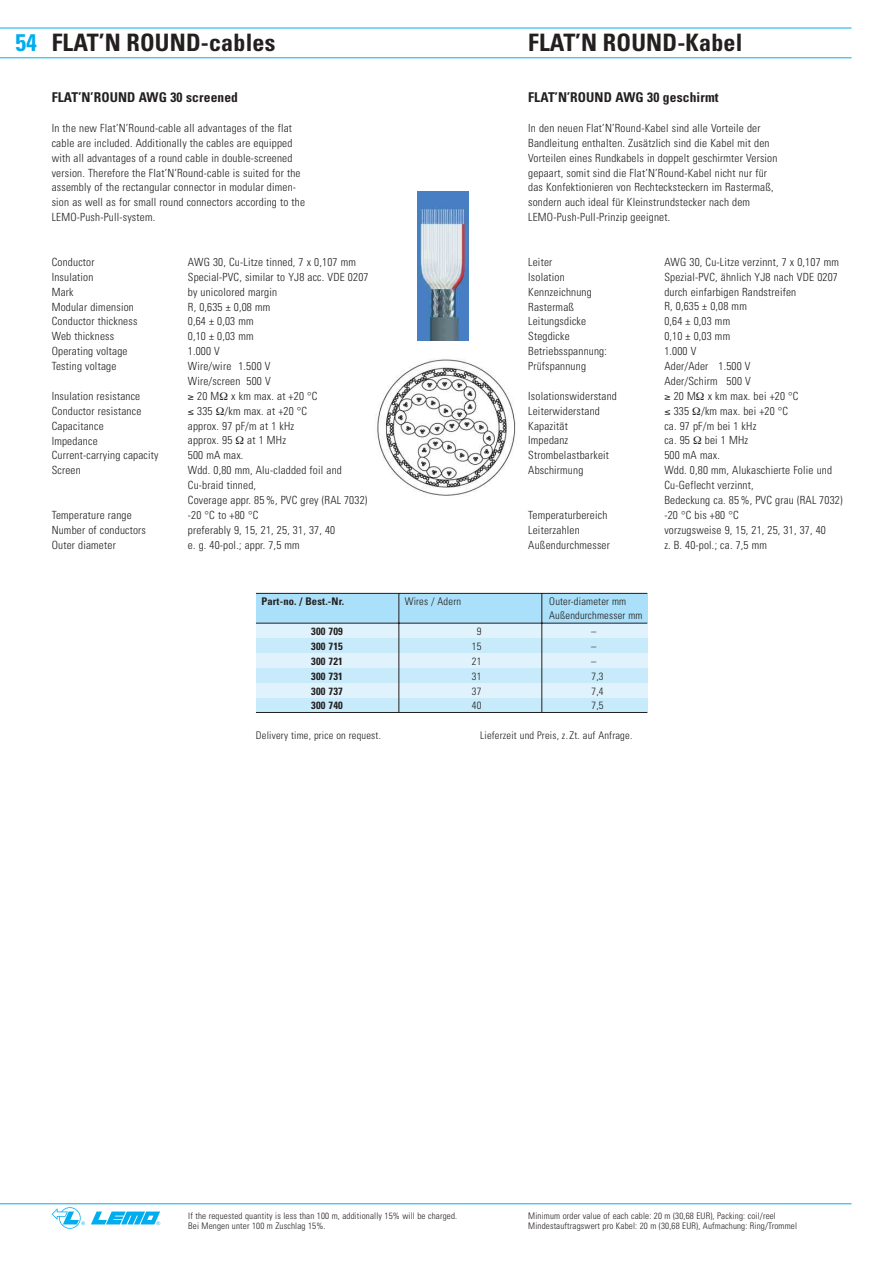
<style>
.page{position:relative;width:893px;height:1262px;background:#fff}
.page>*{position:absolute;margin:0;border:0;box-sizing:border-box;transform-origin:0 0}
.t1{font:700 condensed 24px "Univers";letter-spacing:.01em;color:#231f1f}
.t2{font:700 condensed 13.5px "Univers";letter-spacing:.01em;color:#231f1f}
.t3{font:300 condensed 11.25px/14.9px "Univers";letter-spacing:.02em;color:#231f1f}
.t4{font:300 condensed 10.5px/13.4px "Univers";letter-spacing:.02em;color:#231f1f}
.t5{font:700 condensed 10.5px "Univers";letter-spacing:.02em;color:#231f1f}
.t6{font:300 condensed 9px/10.5px "Univers";letter-spacing:.02em;color:#231f1f}
.s1{color:#00adef}
</style>
<div class="page">
<hr style="left:0;top:28px;width:851px;height:1px;background:#00adef">
<hr style="left:0;top:57px;width:851px;height:1px;background:#00adef">
<svg style="left:52px;top:1207px;width:33px;height:21px"></svg>
<svg style="left:91px;top:1211px;width:69px;height:14px"></svg>
<hr style="left:0;top:1203px;width:851px;height:1px;background:#00adef">
<img style="left:377px;top:359px;width:139px;height:137px">
<div style="left:256px;top:623px;width:391px;height:15px;background:#e0f3fd"></div>
<div style="left:256px;top:638px;width:391px;height:15px;background:#c7ebfb"></div>
<div style="left:256px;top:653px;width:391px;height:15px;background:#e0f3fd"></div>
<div style="left:256px;top:668px;width:391px;height:14px;background:#c7ebfb"></div>
<div style="left:256px;top:682px;width:391px;height:15px;background:#e0f3fd"></div>
<div style="left:256px;top:697px;width:391px;height:15px;background:#c7ebfb"></div>
<div style="left:256px;top:593px;width:391px;height:30px;background:#aae0f9"></div>
<hr style="left:256px;top:623px;width:391px;height:1px;background:#231f1f">
<hr style="left:256px;top:712px;width:391px;height:1px;background:#231f1f">
<hr style="left:256px;top:593px;width:391px;height:1px;background:#231f1f">
<hr style="left:398px;top:593px;width:1px;height:119px;background:#231f1f">
<hr style="left:541px;top:593px;width:1px;height:119px;background:#231f1f">
<img style="left:417px;top:191px;width:51px;height:149px">
<h1 class="t1" style="left:16px;top:34px;width:261px"><span class="s1">54</span> FLAT’N ROUND-cables</h1>
<h1 class="t1" style="left:528px;top:34px;width:216px">FLAT’N ROUND-Kabel</h1>
<p class="t2" style="left:52px;top:92px;width:188px">FLAT’N’ROUND AWG 30 screened</p>
<p class="t2" style="left:528px;top:92px;width:192px">FLAT’N’ROUND AWG 30 geschirmt</p>
<p class="t3" style="left:52px;top:122px;width:255px">In the new Flat’N’Round-cable all advantages of the flat cable are included. Additionally the cables are equipped with all advantages of a round cable in double-screened version. Therefore the Flat’N’Round-cable is suited for the assembly of the rectangular connector in modular dimen&shy;sion as well as for small round connectors according to the LEMO-Push-Pull-system.</p>
<p class="t3" style="left:528px;top:122px;width:251px">In den neuen Flat’N’Round-Kabel sind alle Vorteile der Bandleitung enthalten. Zusätzlich sind die Kabel mit den Vorteilen eines Rundkabels in doppelt geschirmter Version gepaart, somit sind die Flat’N’Round-Kabel nicht nur für das Konfektionieren von Rechtecksteckern im Rastermaß, sondern auch ideal für Kleinstrundstecker nach dem LEMO-Push-Pull-Prinzip geeignet.</p>
<p class="t3" style="left:52px;top:255px;width:87px">Conductor<br>Insulation<br>Mark<br>Modular dimension<br>Conductor thickness<br>Web thickness<br>Operating voltage<br>Testing voltage</p>
<p class="t3" style="left:52px;top:389px;width:108px">Insulation resistance<br>Conductor resistance<br>Capacitance<br>Impedance<br>Current-carrying capacity<br>Screen</p>
<p class="t3" style="left:52px;top:508px;width:96px">Temperature range<br>Number of conductors<br>Outer diameter</p>
<p class="t3" style="left:188px;top:255px;width:182px">AWG 30, Cu-Litze tinned, 7 x 0,107 mm<br>Special-PVC, similar to YJ8 acc. VDE 0207 by unicolored margin<br>R, 0,635 ± 0,08 mm<br>0,64 ± 0,03 mm<br>0,10 ± 0,03 mm<br>1.000 V<br>Wire/wire 1.500 V<br>Wire/screen 500 V<br>≥ 20 M x km max. at +20 °C<br>≤ 335 /km max. at +20 °C<br>approx. 97 pF/m at 1 kHz<br>approx. 95</p>
<p class="t3" style="left:247px;top:434px;width:40px">at 1 MHz</p>
<p class="t3" style="left:188px;top:449px;width:181px">500 mA max.<br>Wdd. 0,80 mm, Alu-cladded foil and<br>Cu-braid tinned,<br>Coverage appr. 85 %, PVC grey (RAL 7032) -20 °C to +80 °C<br>preferably 9, 15, 21, 25, 31, 37, 40<br>e. g. 40-pol.; appr. 7,5 mm</p>
<p class="t3" style="left:528px;top:255px;width:80px">Leiter<br>Isolation<br>Kennzeichnung<br>Rastermaß<br>Leitungsdicke<br>Stegdicke<br>Betriebsspannung:<br>Prüfspannung</p>
<p class="t3" style="left:528px;top:389px;width:90px">Isolationswiderstand<br>Leiterwiderstand<br>Kapazität<br>Impedanz<br>Strombelastbarkeit<br>Abschirmung</p>
<p class="t3" style="left:528px;top:508px;width:83px">Temperaturbereich<br>Leiterzahlen<br>Außendurchmesser</p>
<p class="t5" style="left:261px;top:597px;width:84px">Part-no. / Best.-Nr.</p>
<p class="t4" style="left:405px;top:596px;width:58px">Wires / Adern</p>
<p class="t4" style="left:549px;top:596px;width:95px">Outer-diameter mm<br>Außendurchmesser mm</p>
<p class="t5" style="left:311px;top:627px;width:33px">300 709</p>
<p class="t4" style="left:476px;top:625px;width:6px">9</p>
<p class="t4" style="left:591px;top:625px;width:7px">–</p>
<p class="t5" style="left:311px;top:642px;width:33px">300 715</p>
<p class="t4" style="left:472px;top:640px;width:11px">15</p>
<p class="t4" style="left:591px;top:640px;width:7px">–</p>
<p class="t5" style="left:311px;top:657px;width:33px">300 721</p>
<p class="t4" style="left:472px;top:655px;width:11px">21</p>
<p class="t4" style="left:591px;top:655px;width:7px">–</p>
<p class="t5" style="left:311px;top:672px;width:33px">300 731</p>
<p class="t4" style="left:472px;top:670px;width:11px">31</p>
<p class="t4" style="left:591px;top:670px;width:14px">7,3</p>
<p class="t5" style="left:311px;top:687px;width:33px">300 737</p>
<p class="t4" style="left:472px;top:685px;width:11px">37</p>
<p class="t4" style="left:591px;top:685px;width:14px">7,4</p>
<p class="t5" style="left:311px;top:702px;width:33px">300 740</p>
<p class="t4" style="left:472px;top:700px;width:11px">40</p>
<p class="t4" style="left:591px;top:700px;width:14px">7,5</p>
<p class="t4" style="left:256px;top:730px;width:127px">Delivery time, price on request.</p>
<p class="t4" style="left:480px;top:730px;width:154px">Lieferzeit und Preis, z. Zt. auf Anfrage.</p>
<p class="t3" style="left:664px;top:255px;width:176px">AWG 30, Cu-Litze verzinnt, 7 x 0,107 mm<br>Spezial-PVC, ähnlich YJ8 nach VDE 0207 durch einfarbigen Randstreifen<br>R, 0,635 ± 0,08 mm<br>0,64 ± 0,03 mm<br>0,10 ± 0,03 mm<br>1.000 V<br>Ader/Ader 1.500 V<br>Ader/Schirm 500 V<br>≥ 20 M x km max. bei +20 °C<br>≤ 335 /km max. bei +20 °C<br>ca. 97 pF/m bei 1 kHz<br>ca. 95</p>
<p class="t3" style="left:664px;top:434px;width:180px;text-indent:41px">bei 1 MHz<br>500 mA max.<br>Wdd. 0,80 mm, Alukaschierte Folie und<br>Cu-Geflecht verzinnt,<br>Bedeckung ca. 85 %, PVC grau (RAL 7032) -20 °C bis +80 °C<br>vorzugsweise 9, 15, 21, 25, 31, 37, 40<br>z. B. 40-pol.; ca. 7,5 mm</p>
<p class="t6" style="left:188px;top:1211px;width:270px">If the requested quantity is less than 100 m, additionally 15% will be charged.<br>Bei Mengen unter 100 m Zuschlag 15%.</p>
<p class="t6" style="left:528px;top:1211px;width:270px">Minimum order value of each cable: 20 m (30,68 EUR), Packing: coil/reel<br>Mindestauftragswert pro Kabel: 20 m (30,68 EUR), Aufmachung: Ring/Trommel</p>
</div>
